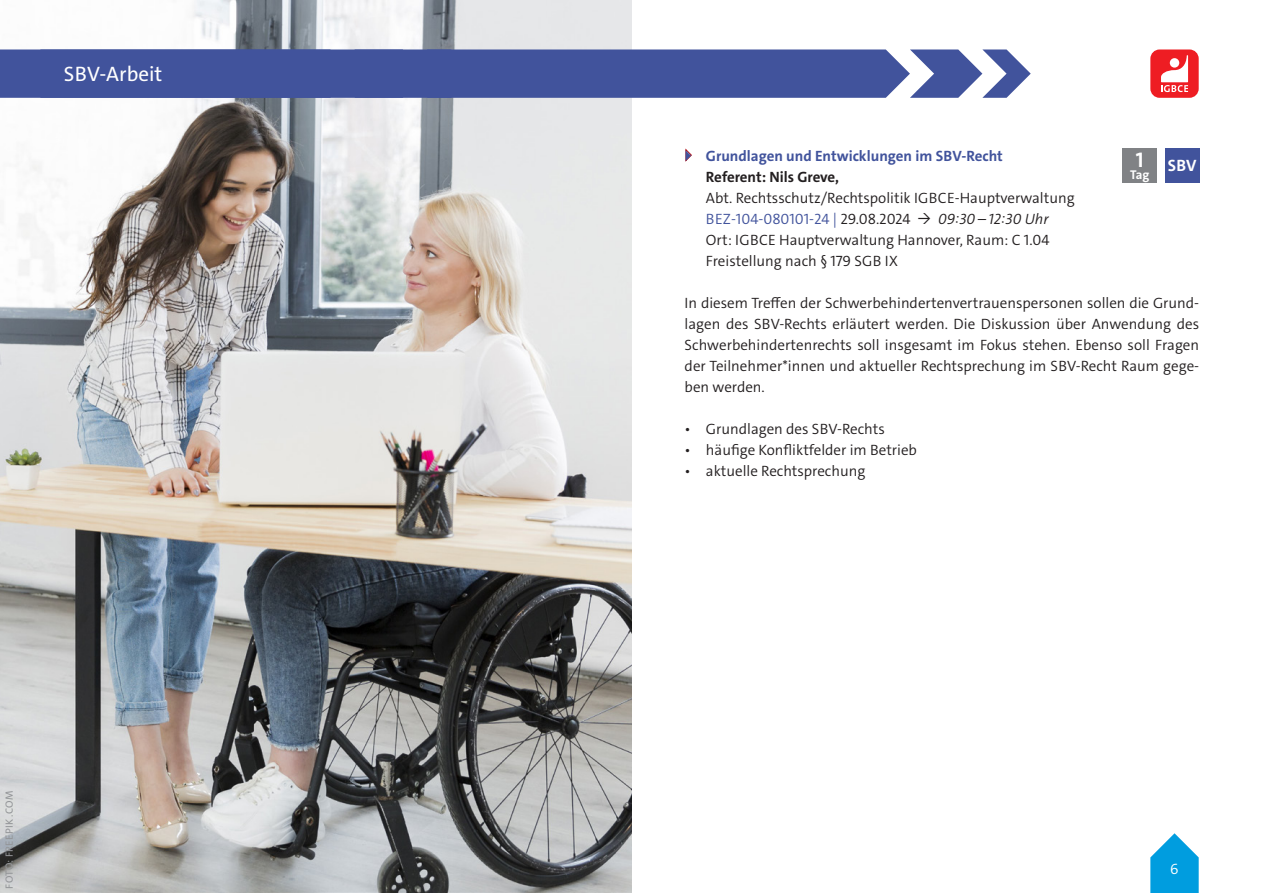
<style>
.page{position:relative;width:1263px;height:893px;background:#fff}
.page>*{position:absolute;margin:0;border:0;box-sizing:border-box;transform-origin:0 0}
.t1{font:700 21.3px "The Sans";color:#fff}
.t2{font:21px "The Sans";color:#fff}
.t3{font:700 16.5px "The Sans";color:#fff}
.t4{font:300 15px/21px "The Sans";color:#231f20}
.t5{font:700 15px "The Sans";color:#41539c}
.t6{font:700 15px "The Sans";letter-spacing:-.005em;color:#231f20}
.t7{font:italic 300 15px "The Sans";color:#231f20}
.t8{font:300 15px "The Sans";color:#fff}
.t9{font:700 12.75px "The Sans";color:#fff}
.t10{font:10.5px "The Sans";letter-spacing:.03em;color:#939598}
.s1{color:#41539c}
</style>
<div class="page">
<div style="left:1123px;top:148px;width:34px;height:34px;background:#808285"></div>
<div style="left:1165px;top:148px;width:34px;height:34px;background:#41539c"></div>
<img style="left:0;top:0;width:631px;height:893px">
<svg style="left:1150px;top:833px;width:49px;height:60px"></svg>
<div style="left:1150px;top:49px;width:49px;height:49px;background:#ee1d23;border-radius:9px"></div>
<svg style="left:1161px;top:55px;width:27px;height:37px"></svg>
<svg style="left:0;top:49px;width:1031px;height:49px;background:#4e5fa2"></svg>
<h2 class="t2" style="left:64px;top:61px;width:100px">SBV-Arbeit</h2>
<p class="t10" style="left:3px;top:889px;width:100px;rotate:-90deg">FOTO: FREEPIK .COM</p>
<p class="t5" style="left:706px;top:146px;width:298px">Grundlagen und Entwicklungen im SBV-Recht</p>
<p class="t6" style="left:706px;top:167px;width:135px">Referent: Nils Greve,</p>
<p class="t4" style="left:706px;top:187px;width:370px">Abt. Rechtsschutz/Rechtspolitik IGBCE-Hauptverwaltung<br><span class="s1">BEZ-104-080101-24 |</span> 29.08.2024</p>
<h1 class="t1" style="left:1136px;top:146px;width:9px">1</h1>
<p class="t9" style="left:1130px;top:167px;width:21px">Tag</p>
<p class="t3" style="left:1168px;top:155px;width:30px">SBV</p>
<p class="t7" style="left:938px;top:209px;width:112px">09:30 – 12:30 Uhr</p>
<p class="t4" style="left:706px;top:229px;width:345px">Ort: IGBCE Hauptverwaltung Hannover, Raum: C 1.04<br>Freistellung nach § 179 SGB IX</p>
<p class="t4" style="left:685px;top:292px;width:516px;text-align:justify">In diesem Treffen der Schwerbehindertenvertrauenspersonen sollen die Grund&shy;lagen des SBV-Rechts erläutert werden. Die Diskussion über Anwendung des Schwerbehindertenrechts soll insgesamt im Fokus stehen. Ebenso soll Fragen der Teilnehmer*innen und aktueller Rechtsprechung im SBV-Recht Raum gege&shy;ben werden.</p>
<p class="t4" style="left:685px;top:418px;width:202px">• Grundlagen des SBV-Rechts</p>
<p class="t4" style="left:685px;top:439px;width:234px">• häufige Konfliktfelder im Betrieb</p>
<p class="t4" style="left:685px;top:460px;width:182px">• aktuelle Rechtsprechung</p>
<p class="t8" style="left:1170px;top:859px;width:10px">6</p>
</div>
